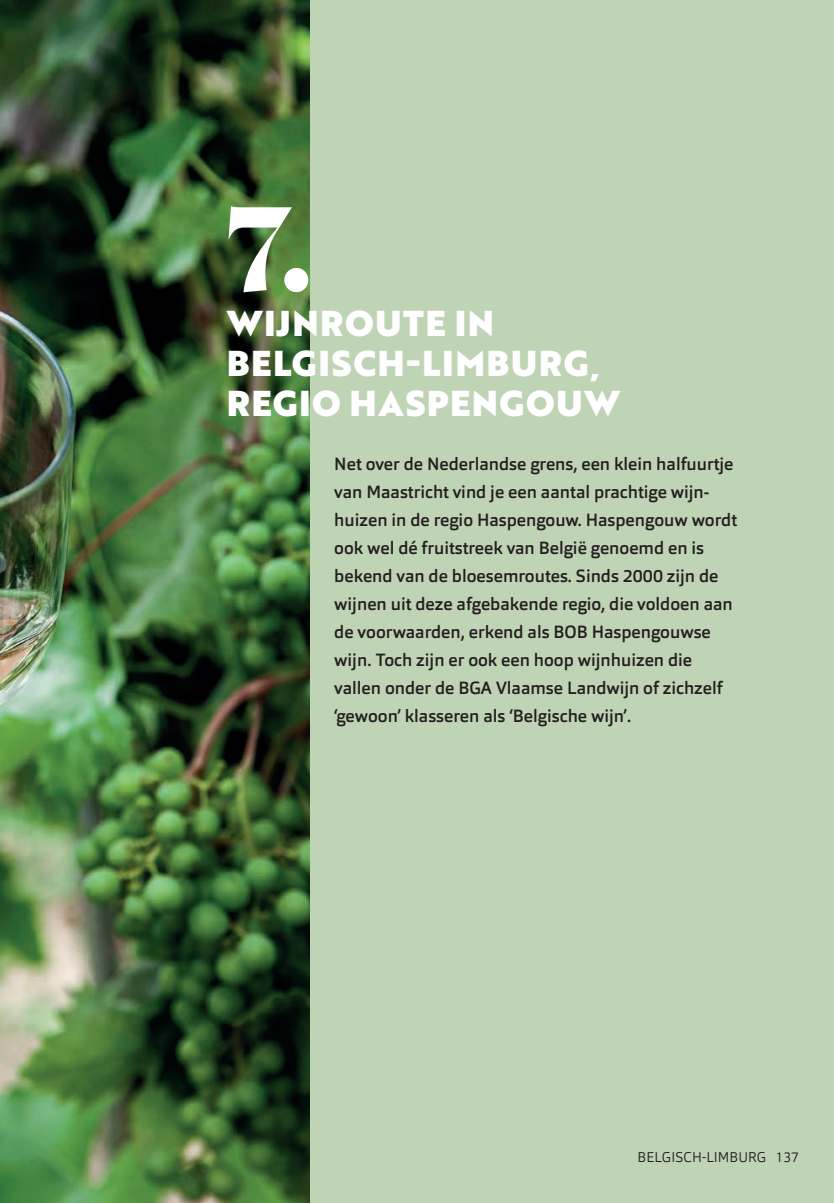
<style>
.page{position:relative;width:834px;height:1203px;background:#bfd3b5}
.page>*{position:absolute;margin:0;border:0;box-sizing:border-box;transform-origin:0 0}
.t1{font:700 119.88px "Domaine Display";color:#fff}
.t2{font:35px/40.2px "Brother 1816 Black";letter-spacing:.04em;color:#fff}
.t3{font:500 17.5px/28px "Orgon";color:#231f20}
.t4{font:300 14px "Orgon";letter-spacing:.01em;color:#231f20}
</style>
<div class="page">
<img style="left:0;top:0;width:309px;height:1203px">
<h1 class="t1" style="left:227px;top:170px;width:86px">7.</h1>
<h2 class="t2" style="left:227px;top:302px;width:395px">WĲNROUTE IN<br>BELGISCH-LIMBURG,<br>REGIO HASPENGOUW</h2>
<p class="t3" style="left:334px;top:450px;width:404px">Net over de Nederlandse grens, een klein halfuurtje van Maastricht vind je een aantal prachtige wĳn&shy;huizen in de regio Haspengouw. Haspengouw wordt ook wel dé fruitstreek van België genoemd en is bekend van de bloesemroutes. Sinds 2000 zĳn de wĳnen uit deze afgebakende regio, die voldoen aan de voorwaarden, erkend als BOB Haspengouwse wĳn. Toch zĳn er ook een hoop wĳnhuizen die vallen onder de BGA Vlaamse Landwĳn of zichzelf ‘gewoon’ klasseren als ‘Belgische wĳn’.</p>
<p class="t4" style="left:637px;top:1148px;width:163px">BELGISCH-LIMBURG 137</p>
</div>
